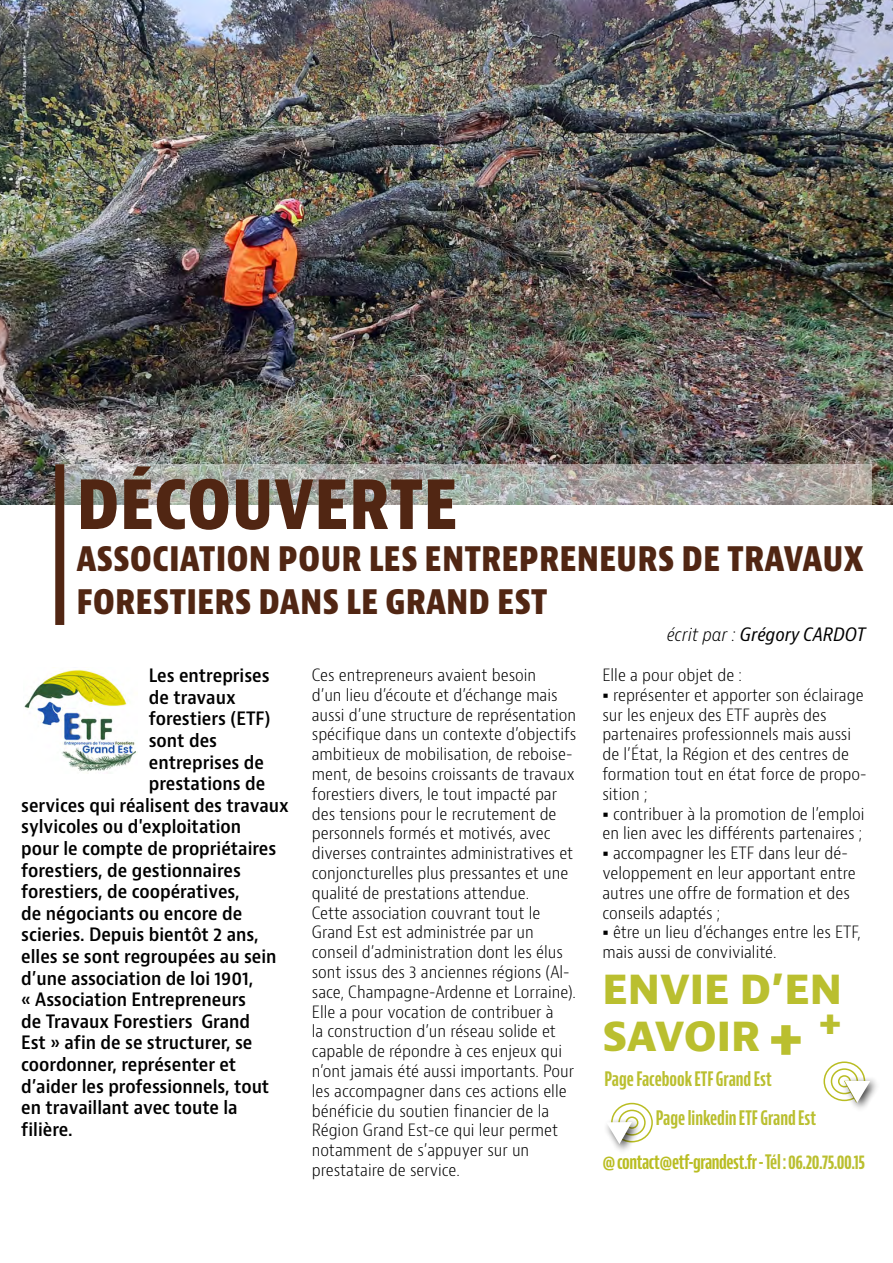
<style>
.page{position:relative;width:893px;height:1263px;background:#fff}
.page>*{position:absolute;margin:0;border:0;box-sizing:border-box;transform-origin:0 0}
.t1{font:700 condensed 72px "Bernina Sans";color:#512613}
.t2{font:800 39px/46.8px "Bernina Sans";color:#babf2f}
.t3{font:700 condensed 36px/43.2px "Bernina Sans";color:#512613}
.t4{font:700 extra-condensed 19.5px/39.5px "Bernino Sans";color:#babf2f}
.t5{font:700 extra-condensed 19.5px "Bernino Sans";letter-spacing:-.02em;color:#b9bd22}
.t6{font:600 condensed 18px "Bernino Sans";color:#000}
.t7{font:italic condensed 18px "Bernina Sans";color:#000}
.t8{font:300 condensed 16.5px/19.8px "Bernino Sans";color:#000}
.s1{font-weight:300}
.s2{font-weight:800;font-stretch:normal}
.s3{font-size:52.5px}
.s4{color:#babf2f}
</style>
<div class="page">
<img style="left:0;top:0;width:893px;height:504px">
<svg style="left:64px;top:464px;width:808px;height:143px"></svg>
<div style="left:55px;top:464px;width:9px;height:161px;background:#512613"></div>
<div style="left:840px;top:1076px;width:40px;height:37px;background:#000;opacity:.75"></div>
<svg style="left:823px;top:1061px;width:47px;height:42px"></svg>
<div style="left:602px;top:1117px;width:40px;height:37px;background:#000;opacity:.75"></div>
<svg style="left:606px;top:1102px;width:47px;height:42px"></svg>
<img style="left:24px;top:669px;width:114px;height:104px">
<h1 class="t1" style="left:77px;top:459px;width:383px">DÉCOUVERTE</h1>
<h3 class="t3" style="left:77px;top:537px;width:789px">ASSOCIATION POUR LES ENTREPRENEURS DE TRAVAUX<br>FORESTIERS DANS LE GRAND EST</h3>
<p class="t6" style="left:149px;top:664px;width:122px">Les entreprises</p>
<p class="t6" style="left:149px;top:686px;width:88px">de travaux</p>
<p class="t6" style="left:149px;top:707px;width:123px">forestiers (ETF)</p>
<p class="t6" style="left:149px;top:729px;width:70px">sont des</p>
<p class="t6" style="left:149px;top:751px;width:117px">entreprises de</p>
<p class="t6" style="left:149px;top:772px;width:118px">prestations de</p>
<p class="t6" style="left:21px;top:794px;width:269px">services qui réalisent des travaux</p>
<p class="t6" style="left:21px;top:815px;width:222px">sylvicoles ou d'exploitation</p>
<p class="t6" style="left:21px;top:837px;width:257px">pour le compte de propriétaires</p>
<p class="t6" style="left:21px;top:859px;width:221px">forestiers, de gestionnaires</p>
<p class="t6" style="left:21px;top:880px;width:220px">forestiers, de coopératives,</p>
<p class="t6" style="left:21px;top:902px;width:223px">de négociants ou encore de</p>
<p class="t6" style="left:21px;top:923px;width:239px">scieries. Depuis bientôt 2 ans,</p>
<p class="t6" style="left:21px;top:945px;width:257px">elles se sont regroupées au sein</p>
<p class="t6" style="left:21px;top:967px;width:233px">d’une association de loi 1901,</p>
<p class="t6" style="left:21px;top:988px;width:226px">« Association Entrepreneurs</p>
<p class="t6" style="left:21px;top:1010px;width:230px">de Travaux Forestiers Grand</p>
<p class="t6" style="left:21px;top:1031px;width:233px">Est » afin de se structurer, se</p>
<p class="t6" style="left:21px;top:1053px;width:217px">coordonner, représenter et</p>
<p class="t6" style="left:21px;top:1075px;width:250px">d’aider les professionnels, tout</p>
<p class="t6" style="left:21px;top:1096px;width:218px">en travaillant avec toute la</p>
<p class="t6" style="left:21px;top:1118px;width:53px">filière.</p>
<p class="t7" style="left:667px;top:623px;width:200px"><span class="s1">écrit par :</span> Grégory CARDOT</p>
<p class="t8" style="left:312px;top:665px;width:266px">Ces entrepreneurs avaient besoin<br>d’un lieu d’écoute et d’échange mais aussi d’une structure de représentation spécifique dans un contexte d’objectifs ambitieux de mobilisation, de reboise&shy;ment, de besoins croissants de travaux forestiers divers, le tout impacté par des tensions pour le recrutement de personnels formés et motivés, avec diverses contraintes administratives et conjoncturelles plus pressantes et une qualité de prestations attendue.<br>Cette association couvrant tout le Grand Est est administrée par un conseil d’administration dont les élus sont issus des 3 anciennes régions (Al&shy;sace, Champagne-Ardenne et Lorraine).<br>Elle a pour vocation de contribuer à<br>la construction d’un réseau solide et capable de répondre à ces enjeux qui n’ont jamais été aussi importants. Pour les accompagner dans ces actions elle bénéficie du soutien financier de la Région Grand Est-ce qui leur permet notamment de s’appuyer sur un prestataire de service.</p>
<p class="t8" style="left:602px;top:665px;width:141px">Elle a pour objet de :</p>
<p class="t8" style="left:602px;top:685px;width:266px"><span class="s2">•</span> représenter et apporter son éclairage sur les enjeux des ETF auprès des partenaires professionnels mais aussi de l’État, la Région et des centres de formation tout en état force de propo&shy;sition ;</p>
<p class="t8" style="left:602px;top:804px;width:264px"><span class="s2">•</span> contribuer à la promotion de l’emploi en lien avec les différents partenaires ;</p>
<p class="t8" style="left:602px;top:844px;width:255px"><span class="s2">•</span> accompagner les ETF dans leur dé&shy;veloppement en leur apportant entre autres une offre de formation et des conseils adaptés ;</p>
<p class="t8" style="left:602px;top:923px;width:260px"><span class="s2">•</span> être un lieu d’échanges entre les ETF, mais aussi de convivialité.</p>
<h2 class="t2" style="left:602px;top:967px;width:241px">ENVIE D’EN<br>SAVOIR <span class="s3">+</span> <sup>+</sup></h2>
<p class="t4" style="left:656px;top:1059px;width:162px;text-indent:-51px">Page Facebook ETF Grand Est<br>Page linkedin ETF Grand Est</p>
<p class="t5" style="left:602px;top:1151px;width:264px">@ contact@etf-grandest.fr <span class="s4">- Tél : 06.20.75.00.15</span></p>
</div>
